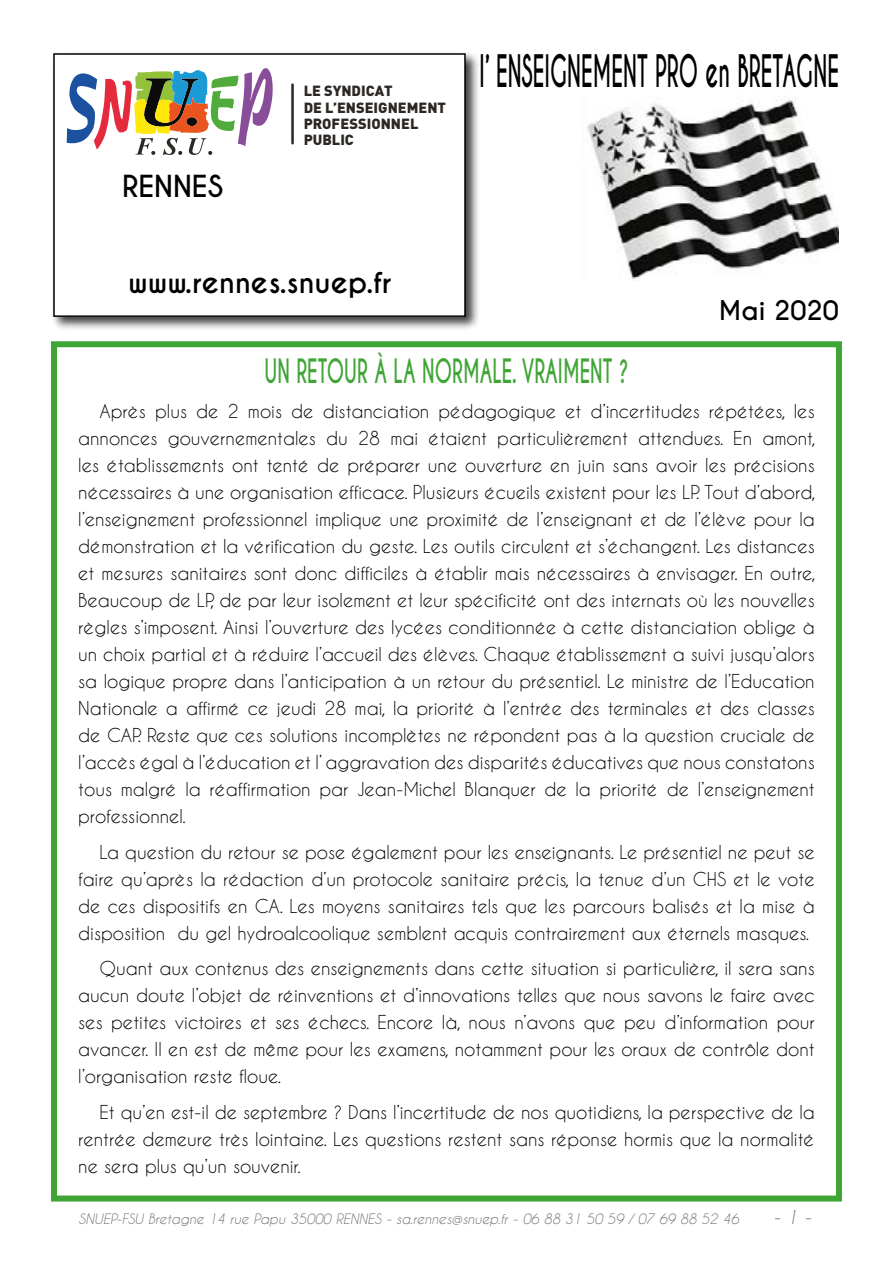
<style>
.page{position:relative;width:893px;height:1263px;background:#fff}
.page>*{position:absolute;margin:0;border:0;box-sizing:border-box;transform-origin:0 0}
.t1{font:700 42px "Caviar Dreams";color:#000;scale:.5 1}
.t2{font:700 31.5px "Caviar Dreams";color:#3fa535;scale:.6 1}
.t3{font:700 28.5px "Caviar Dreams";color:#000}
.t4{font:700 25.5px "Caviar Dreams";color:#000}
.t5{font:18px/27px "Caviar Dreams";color:#000;text-align:justify}
.t6{font:italic 18px "Caviar Dreams";color:#706f6f}
.t7{font:900 14.55px/16.2px "DIN Pro";color:#2c2824}
.t8{font:italic 13.5px "Caviar Dreams";color:#706f6f}
</style>
<div class="page">
<div style="left:51px;top:341px;width:791px;height:860px;border:6px solid #3fa535"></div>
<div style="left:51px;top:51px;width:429px;height:279px;background:#000;opacity:.75"></div>
<div style="left:54px;top:54px;width:411px;height:262px;background:#fff"></div>
<hr style="left:291px;top:85px;width:3px;height:58px;background:#2c2824">
<svg style="left:67px;top:68px;width:206px;height:87px"></svg>
<hr style="left:466px;top:226px;width:1px;height:48px;background:#fff">
<hr style="left:467px;top:226px;width:1px;height:48px;background:#000">
<div style="left:53px;top:53px;width:413px;height:264px;border:2px solid #000"></div>
<img style="left:587px;top:100px;width:252px;height:181px">
<h3 class="t3" style="left:122px;top:169px;width:103px">RENNES</h3>
<p class="t7" style="left:304px;top:81px;width:144px">LE SYNDICAT<br>DE L’ENSEIGNEMENT<br>PROFESSIONNEL<br>PUBLIC</p>
<h3 class="t3" style="left:128px;top:265px;width:265px">www.rennes.snuep.fr</h3>
<h1 class="t1" style="left:480px;top:46px;width:720px">l’ ENSEIGNEMENT PRO en BRETAGNE</h1>
<h3 class="t4" style="left:719px;top:295px;width:122px">Mai 2020</h3>
<h2 class="t2" style="left:265px;top:352px;width:608px">UN RETOUR À LA NORMALE. VRAIMENT ?</h2>
<p class="t5" style="left:78px;top:398px;width:739px;text-indent:21px">Après plus de 2 mois de distanciation pédagogique et d’incertitudes répétées, les annonces gouvernementales du 28 mai étaient particulièrement attendues. En amont, les établissements ont tenté de préparer une ouverture en juin sans avoir les précisions nécessaires à une organisation efficace. Plusieurs écueils existent pour les LP. Tout d’abord, l’enseignement professionnel implique une proximité de l’enseignant et de l’élève pour la démonstration et la vérification du geste. Les outils circulent et s’échangent. Les distances et mesures sanitaires sont donc difficiles à établir mais nécessaires à envisager. En outre, Beaucoup de LP, de par leur isolement et leur spécificité ont des internats où les nouvelles règles s’imposent. Ainsi l’ouverture des lycées conditionnée à cette distanciation oblige à un choix partial et à réduire l’accueil des élèves. Chaque établissement a suivi jusqu’alors sa logique propre dans l’anticipation à un retour du présentiel. Le ministre de l’Education Nationale a affirmé ce jeudi 28 mai, la priorité à l’entrée des terminales et des classes de CAP. Reste que ces solutions incomplètes ne répondent pas à la question cruciale de l’accès égal à l’éducation et l’ aggravation des disparités éducatives que nous constatons tous malgré la réaffirmation par Jean-Michel Blanquer de la priorité de l’enseignement professionnel.</p>
<p class="t5" style="left:78px;top:838px;width:738px;text-indent:21px">La question du retour se pose également pour les enseignants. Le présentiel ne peut se faire qu’après la rédaction d’un protocole sanitaire précis, la tenue d’un CHS et le vote de ces dispositifs en CA. Les moyens sanitaires tels que les parcours balisés et la mise à disposition du gel hydroalcoolique semblent acquis contrairement aux éternels masques.</p>
<p class="t5" style="left:78px;top:955px;width:738px;text-indent:21px">Quant aux contenus des enseignements dans cette situation si particulière, il sera sans aucun doute l’objet de réinventions et d’innovations telles que nous savons le faire avec ses petites victoires et ses échecs. Encore là, nous n’avons que peu d’information pour avancer. Il en est de même pour les examens, notamment pour les oraux de contrôle dont l’organisation reste floue.</p>
<p class="t5" style="left:78px;top:1098px;width:738px;text-indent:21px">Et qu’en est-il de septembre ? Dans l’incertitude de nos quotidiens, la perspective de la rentrée demeure très lointaine. Les questions restent sans réponse hormis que la normalité ne sera plus qu’un souvenir.</p>
<p class="t8" style="left:79px;top:1211px;width:662px">SNUEP-FSU Bretagne 14 rue Papu 35000 RENNES - sa.rennes@snuep.fr - 06 88 31 50 59 / 07 69 88 52 46</p>
<p class="t6" style="left:773px;top:1207px;width:40px">- 1 -</p>
</div>
